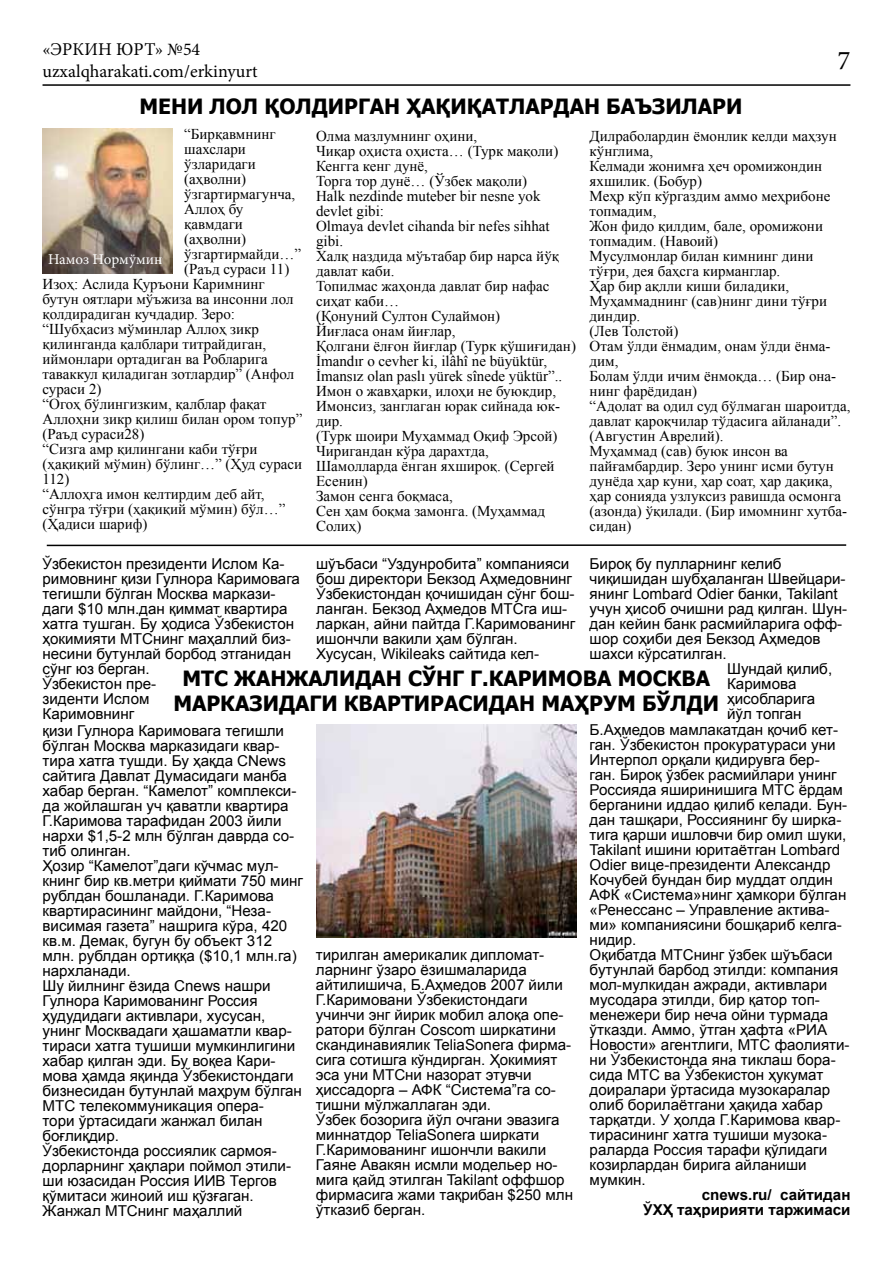
<style>
.page{position:relative;width:893px;height:1263px;background:#fff}
.page>*{position:absolute;margin:0;border:0;box-sizing:border-box;transform-origin:0 0}
.t1{font:27px "Minion Pro";color:#000}
.t2{font:700 21px/25.2px "Tahoma";color:#000}
.t3{font:18px/21.6px "Minion Pro";color:#000}
.t4{font:15px/15px "Arial";color:#000}
.t5{font:15px/15px "Times New Roman";color:#000}
.t6{font:700 15px/15px "Arial";color:#000;text-align:right}
.t7{font:15px "Minion Pro";color:#fff}
</style>
<div class="page">
<hr style="left:43px;top:84px;width:807px;height:2px;background:#000">
<hr style="left:47px;top:544px;width:799px;height:2px;background:#000">
<img style="left:43px;top:128px;width:129px;height:145px">
<img style="left:316px;top:725px;width:261px;height:213px">
<p class="t3" style="left:43px;top:39px;width:217px">«Эркин Юрт» №54 uzxalqharakati.com/erkinyurt</p>
<h1 class="t1" style="left:837px;top:42px;width:14px">7</h1>
<h2 class="t2" style="left:139px;top:93px;width:604px">Мени лол қолдирган ҳақиқатлардан баъзилари</h2>
<p class="t5" style="left:184px;top:127px;width:118px">“Бирқавмнинг шахслари ўзларидаги (аҳволни) ўзгартирмагунча,<br>Аллоҳ бу қавмдаги (аҳволни) ўзгартирмайди…” (Раъд сураси 11)</p>
<p class="t7" style="left:48px;top:250px;width:116px">Намоз Нормўмин</p>
<p class="t5" style="left:43px;top:277px;width:261px">Изоҳ: Аслида Қуръони Каримнинг бутун оятлари мўъжиза ва инсонни лол қолдирадиган кучдадир. Зеро: “Шубҳасиз мўминлар Аллоҳ зикр қилинганда қалблари титрайдиган, иймонлари ортадиган ва Робларига таваккул қиладиган зотлардир” (Анфол сураси 2)<br>“Огоҳ бўлингизким, қалблар фақат<br>Аллоҳни зикр қилиш билан ором топур” (Раъд сураси28)<br>“Сизга амр қилингани каби тўғри (ҳақиқий мўмин) бўлинг…” (Ҳуд сураси<br>112)<br>“Аллоҳга имон келтирдим деб айт, сўнгра тўғри (ҳақиқий мўмин) бўл…” (Ҳадиси шариф)</p>
<p class="t5" style="left:316px;top:128px;width:261px">Олма мазлумнинг оҳини,<br>Чиқар оҳиста оҳиста… (Турк мақоли)<br>Кенгга кенг дунё,<br>Торга тор дунё… (Ўзбек мақоли)<br>Halk nezdinde muteber bir nesne yok devlet gibi:<br>Olmaya devlet cihanda bir nefes sihhat gibi.<br>Халқ наздида мўътабар бир нарса йўқ давлат каби.<br>Топилмас жаҳонда давлат бир нафас сиҳат каби…<br>(Қонуний Султон Сулаймон)<br>Йиғласа онам йиғлар,<br>Қолгани ёлғон йиғлар (Турк қўшиғидан)<br>İmandır o cevher ki, ilâhî ne büyüktür,<br>İmansız olan paslı yürek sînede yüktür”..<br>Имон о жавҳарки, илоҳи не буюкдир,<br>Имонсиз, занглаган юрак сийнада юк&shy;дир.<br>(Турк шоири Муҳаммад Оқиф Эрсой)<br>Чиригандан кўра дарахтда,<br>Шамолларда ёнган яхшироқ. (Сергей<br>Есенин)<br>Замон сенга боқмаса,<br>Сен ҳам боқма замонга. (Муҳаммад<br>Солиҳ)</p>
<p class="t5" style="left:590px;top:128px;width:262px">Дилраболардин ёмонлик келди маҳзун кўнглима,<br>Келмади жонимға ҳеч оромижондин яхшилик. (Бобур)<br>Меҳр кўп кўргаздим аммо меҳрибоне топмадим,<br>Жон фидо қилдим, бале, оромижони топмадим. (Навоий)<br>Мусулмонлар билан кимнинг дини тўғри, дея баҳсга кирманглар.<br>Ҳар бир ақлли киши биладики,<br>Муҳаммаднинг (сав)нинг дини тўғри диндир.<br>(Лев Толстой)<br>Отам ўлди ёнмадим, онам ўлди ёнма&shy;дим,<br>Болам ўлди ичим ёнмоқда… (Бир она&shy;нинг фарёдидан)<br>“Адолат ва одил суд бўлмаган шароитда, давлат қароқчилар тўдасига айланади”. (Августин Аврелий).<br>Муҳаммад (сав) буюк инсон ва пайғамбардир. Зеро унинг исми бутун дунёда ҳар куни, ҳар соат, ҳар дақиқа, ҳар сонияда узлуксиз равишда осмонга (азонда) ўқилади. (Бир имомнинг хутба&shy;сидан)</p>
<p class="t4" style="left:43px;top:556px;width:259px">Ўзбекистон президенти Ислом Ка&shy;римовнинг қизи Гулнора Каримовага тегишли бўлган Москва маркази&shy;даги $10 млн.дан қиммат квартира хатга тушган. Бу ҳодиса Ўзбекистон ҳокимияти МТСнинг маҳаллий биз&shy;несини бутунлай борбод этганидан</p>
<p class="t4" style="left:316px;top:556px;width:261px">шўъбаси “Уздунробита” компанияси бош директори Бекзод Аҳмедовнинг Ўзбекистондан қочишидан сўнг бош&shy;ланган. Бекзод Аҳмедов МТСга иш&shy;ларкан, айни пайтда Г.Каримованинг ишончли вакили ҳам бўлган.<br>Хусусан, Wikileaks сайтида кел-</p>
<p class="t4" style="left:590px;top:556px;width:259px">Бироқ бу пулларнинг келиб чиқишидан шубҳаланган Швейцари&shy;янинг Lombard Odier банки, Takilant учун ҳисоб очишни рад қилган. Шун&shy;дан кейин банк расмийларига офф&shy;шор соҳиби дея Бекзод Аҳмедов шахси кўрсатилган.</p>
<p class="t4" style="left:43px;top:662px;width:115px">сўнг юз берган.<br>Ўзбекистон пре&shy;зиденти Ислом<br>Каримовнинг</p>
<p class="t4" style="left:727px;top:662px;width:107px">Шундай қилиб,<br>Каримова ҳисобларига йўл топган</p>
<h2 class="t2" style="left:173px;top:664px;width:547px;text-indent:61px">жанжалидан сўнг Г.Каримова Москва марказидаги квартирасидан маҳрум бўлди</h2>
<h2 class="t2" style="left:182px;top:664px;width:16px">МТС</h2>
<p class="t4" style="left:590px;top:722px;width:261px">Б.Аҳмедов мамлакатдан қочиб кет&shy;ган. Ўзбекистон прокуратураси уни<br>Интерпол орқали қидирувга бер&shy;ган. Бироқ ўзбек расмийлари унинг<br>Россияда яширинишига МТС ёрдам берганини иддао қилиб келади. Бун&shy;дан ташқари, Россиянинг бу ширка&shy;тига қарши ишловчи бир омил шуки,<br>Takilant ишини юритаётган Lombard<br>Odier вице-президенти Александр<br>Кочубей бундан бир муддат олдин<br>АФК «Система»нинг ҳамкори бўлган «Ренессанс – Управление актива&shy;ми» компаниясини бошқариб келга&shy;нидир.<br>Оқибатда МТСнинг ўзбек шўъбаси бутунлай барбод этилди: компания мол-мулкидан ажради, активлари мусодара этилди, бир қатор топ&shy;менежери бир неча ойни турмада ўтказди. Аммо, ўтган ҳафта «РИА<br>Новости» агентлиги, МТС фаолияти&shy;ни Ўзбекистонда яна тиклаш бора&shy;сида МТС ва Ўзбекистон ҳукумат доиралари ўртасида музокаралар олиб борилаётгани ҳақида хабар тарқатди. У ҳолда Г.Каримова квар&shy;тирасининг хатга тушиши музока&shy;раларда Россия тарафи қўлидаги козирлардан бирига айланиши мумкин.</p>
<p class="t6" style="left:643px;top:1187px;width:209px">cnews.ru/ сайтидан<br>ЎХҲ таҳририяти таржимаси</p>
<p class="t4" style="left:43px;top:723px;width:262px">қизи Гулнора Каримовага тегишли бўлган Москва марказидаги квар&shy;тира хатга тушди. Бу ҳақда CNews сайтига Давлат Думасидаги манба хабар берган. “Камелот” комплекси&shy;да жойлашган уч қаватли квартира<br>Г.Каримова тарафидан 2003 йили нархи $1,5-2 млн бўлган даврда со&shy;тиб олинган.<br>Ҳозир “Камелот”даги кўчмас мул&shy;книнг бир кв.метри қиймати 750 минг рублдан бошланади. Г.Каримова квартирасининг майдони, “Неза&shy;висимая газета” нашрига кўра, 420 кв.м. Демак, бугун бу объект 312 млн. рублдан ортиққа ($10,1 млн.га) нархланади.<br>Шу йилнинг ёзида Cnews нашри<br>Гулнора Каримованинг Россия ҳудудидаги активлари, хусусан, унинг Москвадаги ҳашаматли квар&shy;тираси хатга тушиши мумкинлигини хабар қилган эди. Бу воқеа Кари&shy;мова ҳамда яқинда Ўзбекистондаги бизнесидан бутунлай маҳрум бўлган<br>МТС телекоммуникация опера-<br>тори ўртасидаги жанжал билан боғлиқдир.<br>Ўзбекистонда россиялик сармоя&shy;дорларнинг ҳақлари поймол этили&shy;ши юзасидан Россия ИИВ Тергов қўмитаси жиноий иш қўзғаган.<br>Жанжал МТСнинг маҳаллий</p>
<p class="t4" style="left:316px;top:948px;width:259px">тирилган америкалик дипломат&shy;ларнинг ўзаро ёзишмаларида айтилишича, Б.Аҳмедов 2007 йили<br>Г.Каримовани Ўзбекистондаги учинчи энг йирик мобил алоқа опе&shy;ратори бўлган Coscom ширкатини скандинавиялик TeliaSonera фирма&shy;сига сотишга кўндирган. Ҳокимият эса уни МТСни назорат этувчи ҳиссадорга – АФК “Система”га со&shy;тишни мўлжаллаган эди.<br>Ўзбек бозорига йўл очгани эвазига миннатдор TeliaSonera ширкати<br>Г.Каримованинг ишончли вакили<br>Гаяне Авакян исмли модельер но&shy;мига қайд этилган Takilant оффшор фирмасига жами тақрибан $250 млн ўтказиб берган.</p>
</div>
